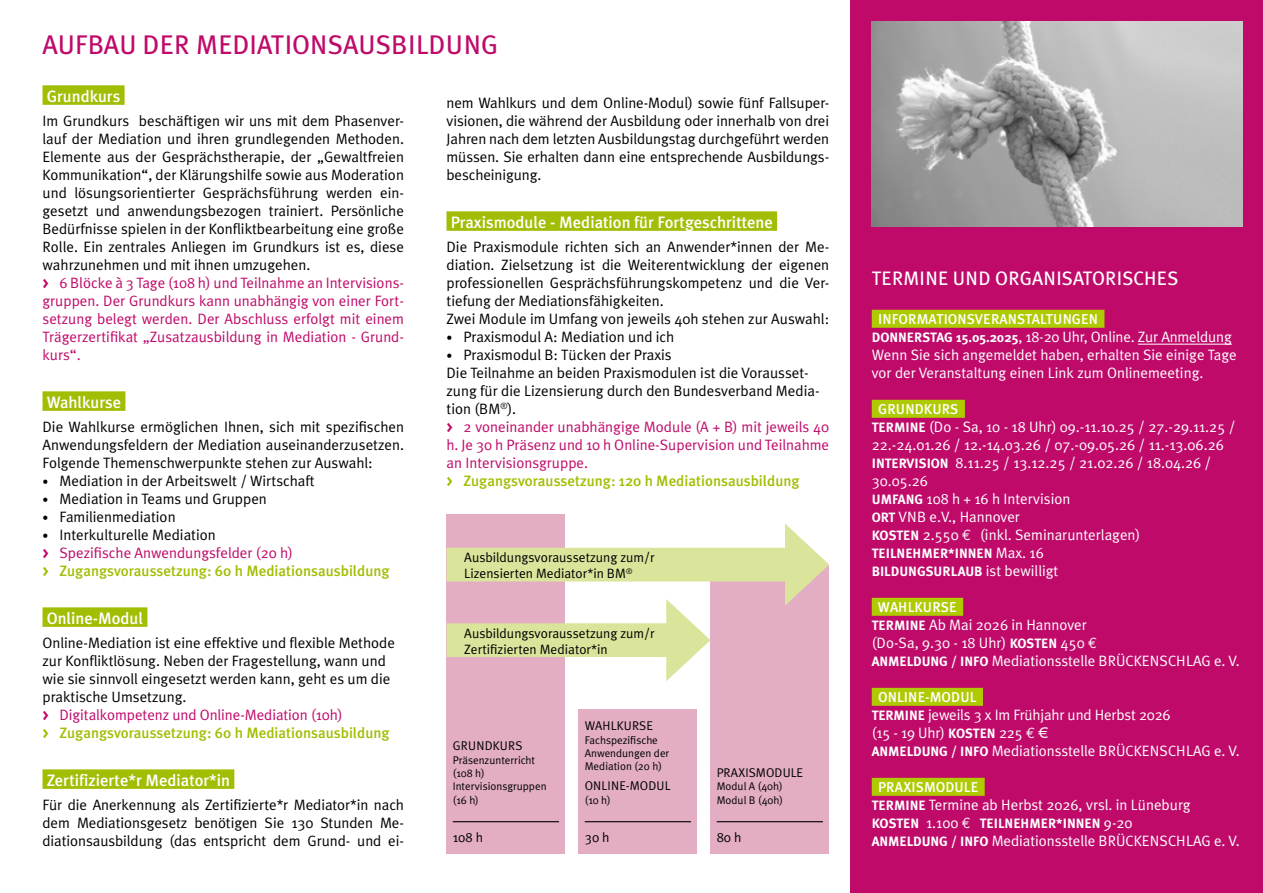
<style>
.page{position:relative;width:1263px;height:893px;background:#fff}
.page>*{position:absolute;margin:0;border:0;box-sizing:border-box;transform-origin:0 0}
.t1{font:27px "Meta Plus";color:#bf0a6a}
.t2{font:19.5px "Meta Plus";color:#fff}
.t3{font:500 16.5px "Meta Plus";color:#fff}
.t4{font:15px/18px "Meta Plus";color:#000}
.t5{font:15px/18px "Meta Plus";color:#fff}
.t6{font:500 15px/18px "Meta Plus";color:#a3bd04}
.t7{font:14.4px "Meta Plus Medium Caps";color:#fff}
.t8{font:13.5px/16.2px "Meta Plus";color:#000}
.t9{font:700 13.5px/18px "Meta Plus";color:#fff}
.t10{font:12.6px "Meta Plus";letter-spacing:.01em;color:#000}
.t11{font:11.1px/13.4px "Meta Plus";color:#000}
.s1{font-family:"Meta Plus Bold Caps";color:#bf0a6a}
.s2{color:#bf0a6a}
.s3{font-size:12px}
.s4{font-weight:400;font-size:12px;color:#000}
.s5{font-weight:400;color:#000}
.s6{font-family:"Meta Plus Bold Caps";font-weight:400;color:#bf0a6a}
.s7{font-weight:400;color:#bf0a6a}
.s8{font-family:"Meta Plus Bold Caps";font-weight:400}
.s9{font-family:"Meta Plus Bold Caps";color:#a3bd04}
.s10{font-weight:500;color:#a3bd04}
.s11{font-weight:700;font-size:13.5px}
.s12{font-family:"Euro Mono"}
.s13{font-weight:400;font-size:15px}
.s14{font-family:"Euro Mono";font-weight:400;font-size:15px}
</style>
<div class="page">
<div style="left:850px;top:0;width:413px;height:893px;background:#bf0a6a"></div>
<img style="left:872px;top:21px;width:370px;height:205px">
<div style="left:43px;top:85px;width:82px;height:20px;background:#a3bd04"></div>
<div style="left:43px;top:391px;width:82px;height:20px;background:#a3bd04"></div>
<div style="left:43px;top:607px;width:104px;height:20px;background:#a3bd04"></div>
<div style="left:43px;top:769px;width:191px;height:20px;background:#a3bd04"></div>
<div style="left:446px;top:211px;width:331px;height:20px;background:#a3bd04"></div>
<div style="left:872px;top:310px;width:232px;height:18px;background:#afca00"></div>
<hr style="left:1138px;top:344px;width:94px;height:1px;background:#fff">
<div style="left:872px;top:400px;width:93px;height:18px;background:#afca00"></div>
<div style="left:872px;top:598px;width:91px;height:18px;background:#afca00"></div>
<div style="left:872px;top:688px;width:111px;height:18px;background:#afca00"></div>
<div style="left:872px;top:778px;width:113px;height:18px;background:#afca00"></div>
<div style="left:446px;top:514px;width:119px;height:340px;background:#e3adc3"></div>
<hr style="left:453px;top:821px;width:106px;height:1px;background:#000">
<div style="left:578px;top:709px;width:119px;height:145px;background:#e3adc3"></div>
<hr style="left:585px;top:821px;width:106px;height:1px;background:#000">
<div style="left:710px;top:565px;width:119px;height:289px;background:#e3adc3"></div>
<hr style="left:717px;top:821px;width:106px;height:1px;background:#000">
<div style="left:446px;top:548px;width:354px;height:33px;background:#dae49a"></div>
<svg style="left:785px;top:523px;width:44px;height:83px"></svg>
<div style="left:446px;top:623px;width:235px;height:34px;background:#dae49a"></div>
<svg style="left:666px;top:599px;width:44px;height:82px"></svg>
<h1 class="t1" style="left:43px;top:29px;width:457px">AUFBAU DER MEDIATIONSAUSBILDUNG</h1>
<p class="t3" style="left:47px;top:87px;width:75px">Grundkurs</p>
<p class="t4" style="left:43px;top:112px;width:363px">I m Grundkurs beschäftigen wir uns mit dem Phasenver&shy;lauf der Mediation und ihren grundlegenden Methoden.<br>Elemente aus der Gesprächstherapie, der „Gewaltfreien Kommunikation“, der Klärungshilfe sowie aus Moderation und lösungsorientierter Gesprächsführung werden ein&shy;gesetzt und anwendungsbezogen trainiert. Persönliche Bedürfnisse spielen in der Konfliktbearbeitung eine große Rolle. Ein zentrales Anliegen im Grundkurs ist es, diese wahrzunehmen und mit ihnen umzugehen.<br><span class="s1">&gt;</span> <span class="s2">6 Blöcke à 3 Tage (108 h) und Teilnahme an I ntervisions&shy;gruppen. Der Grundkurs kann unabhängig von einer Fort&shy;setzung belegt werden. Der Abschluss erfolgt mit einem Trägerzertifikat „Zusatzausbildung in Mediation - Grund&shy;kurs“.</span></p>
<p class="t3" style="left:47px;top:393px;width:76px">Wahlkurse</p>
<p class="t4" style="left:43px;top:418px;width:363px;text-align:justify">Die Wahlkurse ermöglichen I hnen, sich mit spezifischen Anwendungsfeldern der Mediation auseinanderzusetzen.<br>Folgende Themenschwerpunkte stehen zur Auswahl:</p>
<p class="t4" style="left:43px;top:472px;width:274px"><span class="s3">•</span> Mediation in der Arbeitswelt / Wirtschaft</p>
<p class="t4" style="left:43px;top:490px;width:226px"><span class="s3">•</span> Mediation in Teams und Gruppen</p>
<p class="t4" style="left:43px;top:508px;width:135px"><span class="s3">•</span> Familienmediation</p>
<p class="t6" style="left:43px;top:526px;width:349px"><span class="s4">•</span> <span class="s5">I nterkulturelle Mediation<br></span><span class="s6">&gt;</span> <span class="s7">Spezifische Anwendungsfelder (20 h)<br></span><span class="s8">&gt;</span> Zugangsvoraussetzung: 60 h Mediationsausbildung</p>
<p class="t3" style="left:47px;top:609px;width:98px">Online-Modul</p>
<p class="t4" style="left:43px;top:634px;width:354px">Online-Mediation ist eine effektive und flexible Methode zur Konfliktlösung. Neben der Fragestellung, wann und wie sie sinnvoll eingesetzt werden kann, geht es um die praktische Umsetzung.<br><span class="s1">&gt;</span> <span class="s2">Digitalkompetenz und Online-Mediation (10h)<br></span><span class="s9">&gt;</span> <span class="s10">Zugangsvoraussetzung: 60 h Mediationsausbildung</span></p>
<p class="t3" style="left:47px;top:771px;width:185px">Zertifizierte*r Mediator*in</p>
<p class="t4" style="left:43px;top:796px;width:363px;text-align:justify">Für die Anerkennung als Zertifizierte*r Mediator*in nach dem Mediationsgesetz benötigen Sie 130 Stunden Me&shy;diationsausbildung (das entspricht dem Grund- und ei-</p>
<p class="t4" style="left:446px;top:94px;width:384px;text-align:justify">nem Wahlkurs und dem Online-Modul) sowie fünf Fallsuper&shy;visionen, die während der Ausbildung oder innerhalb von drei Jahren nach dem letzten Ausbildungstag durchgeführt werden müssen. Sie erhalten dann eine entsprechende Ausbildungs&shy;bescheinigung.</p>
<p class="t3" style="left:451px;top:213px;width:324px">Praxismodule - Mediation für Fortgeschrittene</p>
<p class="t4" style="left:446px;top:238px;width:384px">Die Praxismodule richten sich an Anwender*innen der Me&shy;diation. Zielsetzung ist die Weiterentwicklung der eigenen professionellen Gesprächsführungskompetenz und die Ver&shy;tiefung der Mediationsfähigkeiten.<br>Zwei Module im Umfang von jeweils 40h stehen zur Auswahl:</p>
<p class="t4" style="left:446px;top:328px;width:229px"><span class="s3">•</span> Praxismodul A: Mediation und ich</p>
<p class="t4" style="left:446px;top:346px;width:384px"><span class="s3">•</span> Praxismodul B: Tücken der Praxis<br>Die Teilnahme an beiden Praxismodulen ist die Vorausset&shy;zung für die Lizensierung durch den Bundesverband Media&shy;tion (BM<sup>®</sup>).<br><span class="s1">&gt;</span> <span class="s2">2 voneinander unabhängige Module (A + B) mit jeweils 40 h. Je 30 h Präsenz und 10 h Online-Supervision und Teilnahme an I ntervisionsgruppe.<br></span><span class="s9">&gt;</span> <span class="s10">Zugangsvoraussetzung: 120 h Mediationsausbildung</span></p>
<p class="t8" style="left:464px;top:549px;width:192px">Ausbildungsvoraussetzung zum/r<br>Lizensierten Mediator*in BM<sup>®</sup></p>
<p class="t8" style="left:464px;top:625px;width:192px">Ausbildungsvoraussetzung zum/r<br>Zertifizierten Mediator*in</p>
<p class="t10" style="left:453px;top:739px;width:70px">Grundkurs</p>
<p class="t11" style="left:453px;top:753px;width:95px">Präsenzunterricht (108 h)<br>I ntervisionsgruppen (16 h)</p>
<p class="t8" style="left:453px;top:829px;width:32px">108 h</p>
<p class="t10" style="left:585px;top:719px;width:26px">Wahlku</p>
<p class="t10" style="left:632px;top:719px;width:23px">rse</p>
<p class="t11" style="left:585px;top:733px;width:86px">Fachspezifische<br>Anwendungen der<br>Mediation (20 h)</p>
<p class="t10" style="left:585px;top:779px;width:80px">Online-Modul</p>
<p class="t11" style="left:585px;top:793px;width:28px">(10 h)</p>
<p class="t8" style="left:585px;top:829px;width:26px">30 h</p>
<p class="t10" style="left:717px;top:765px;width:88px">PraxisModule</p>
<p class="t11" style="left:717px;top:780px;width:68px">Modul A (40h)<br>Modul B (40h)</p>
<p class="t8" style="left:717px;top:829px;width:26px">80 h</p>
<h2 class="t2" style="left:872px;top:267px;width:12px">TERMINE</h2>
<h2 class="t2" style="left:953px;top:267px;width:55px">UN D ORGANISATORISCHES</h2>
<p class="t7" style="left:878px;top:311px;width:221px">INFORMATI ONSVERANSTALTUNGEN</p>
<p class="t5" style="left:872px;top:328px;width:366px"><span class="s11">DONNERSTAG 15.05.2025</span>, 18-20 Uhr, Online. Zur Anmeldung<br>Wenn Sie sich angemeldet haben, erhalten Sie einige Tage vor der Veranstaltung einen Link zum Onlinemeeting.</p>
<p class="t7" style="left:878px;top:401px;width:82px">GRUNDKURS</p>
<p class="t5" style="left:872px;top:418px;width:365px"><span class="s11">TERMINE</span> (Do - Sa, 10 - 18 Uhr) 09.-11.10.25 / 27.-29.11.25 / 22.-24.01.26 / 12.-14.03.26 / 07.-09.05.26 / 11.-13.06.26<br><span class="s11">I NTERVISION</span> 8.11.25 / 13.12.25 / 21.02.26 / 18.04.26 / 30.05.26<br><span class="s11">UMFANG</span> 108 h + 16 h I ntervision<br><span class="s11">ORT</span> VN B e.V., Hannover<br><span class="s11">KOSTEN</span> 2.550 <span class="s12">€-</span>(inkl. Seminarunterlagen)</p>
<p class="t9" style="left:872px;top:544px;width:188px">TEILNEHMER*INNEN <span class="s13">Max. 16<br></span>BILDU NGSU RLAUB <span class="s13">ist bewilligt</span></p>
<p class="t7" style="left:878px;top:599px;width:80px">WAHLKURSE</p>
<p class="t5" style="left:872px;top:616px;width:369px"><span class="s11">TERMINE</span> Ab Mai 2026 in Hannover<br>(Do-Sa, 9.30 - 18 Uhr) <span class="s11">KOSTEN</span> 450 <span class="s12">€<br></span><span class="s11">ANMELDU NG / I NFO</span> Mediationsstelle BRÜCKEN SCHLAG e. V.</p>
<p class="t7" style="left:878px;top:689px;width:100px">ONLI NE-MODUL</p>
<p class="t5" style="left:872px;top:706px;width:369px"><span class="s11">TERMINE</span> jeweils 3 x I m Frühjahr und Herbst 2026<br>(15 - 19 Uhr) <span class="s11">KOSTEN</span> 225 <span class="s12">€</span> €<br><span class="s11">ANMELDU NG / I NFO</span> Mediationsstelle BRÜCKEN SCHLAG e. V.</p>
<p class="t7" style="left:878px;top:779px;width:102px">PRAXISMODULE</p>
<p class="t5" style="left:872px;top:796px;width:320px"><span class="s11">TERMINE</span> Termine ab Herbst 2026, vrsl. in Lüneburg</p>
<p class="t9" style="left:872px;top:814px;width:262px">KOSTEN <span class="s13">1.100</span> <span class="s14">€</span> TEILNEHMER*INNEN <span class="s13">9-20</span></p>
<p class="t5" style="left:872px;top:832px;width:369px"><span class="s11">ANMELDU NG / I NFO</span> Mediationsstelle BRÜCKEN SCHLAG e. V.</p>
</div>
